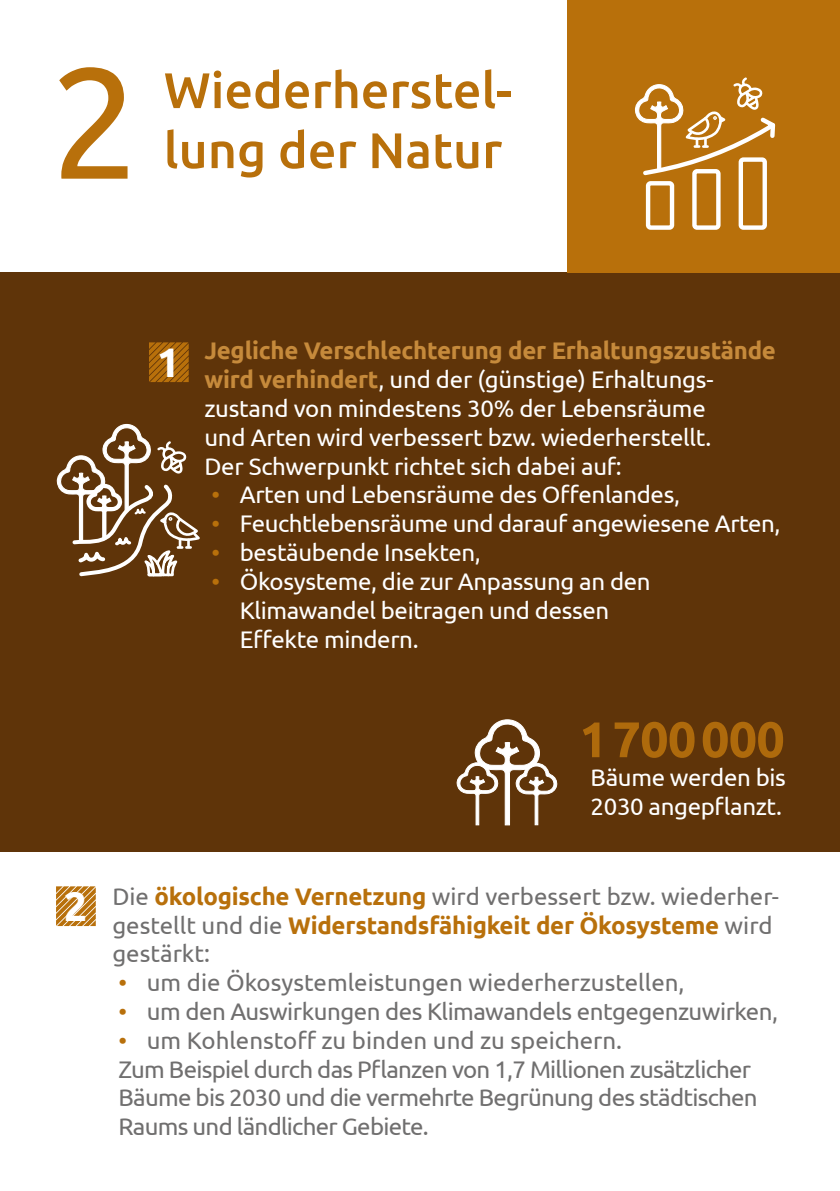
<style>
.page{position:relative;width:840px;height:1191px;background:#fff}
.page>*{position:absolute;margin:0;border:0;box-sizing:border-box;transform-origin:0 0}
.t1{font:157.2px "Ubuntu";color:#b8700b}
.t2{font:500 50px "Ubuntu";color:#b8700b}
.Intro{font:700 50px "Ubuntu";letter-spacing:-.015em;color:#ae6a0c}
.t3{font:700 41.2px "Ubuntu";color:#fff}
.Intro-2{font:24px/28.8px "Ubuntu";letter-spacing:-.015em;color:#fff}
.Intro-3{font:24px/28.8px "Ubuntu";color:#706f6f}
.Intro-4{font:24px/28.8px "Ubuntu";letter-spacing:-.02em;color:#706f6f}
.s1{font-weight:700;color:#c68a3b}
.s2{color:#b8700b}
.s3{font-weight:700;color:#b8700b}
</style>
<div class="page">
<div style="left:0;top:272px;width:839px;height:579px;background:#5f3409"></div>
<div style="left:567px;top:0;width:272px;height:272px;background:#b8700b"></div>
<svg style="left:149px;top:342px;width:40px;height:40px"></svg>
<svg style="left:56px;top:886px;width:40px;height:40px"></svg>
<div style="left:645px;top:181px;width:28px;height:49px;border:4px solid #fff;border-radius:3px"></div>
<div style="left:691px;top:169px;width:29px;height:61px;border:4px solid #fff;border-radius:3px"></div>
<div style="left:738px;top:157px;width:28px;height:73px;border:4px solid #fff;border-radius:3px"></div>
<svg style="left:634px;top:77px;width:142px;height:101px"></svg>
<svg style="left:57px;top:423px;width:143px;height:154px"></svg>
<svg style="left:456px;top:719px;width:102px;height:107px"></svg>
<p class="t1" style="left:50px;top:27px;width:90px">2</p>
<p class="t2" style="left:164px;top:59px;width:349px">Wiederherstel-</p>
<p class="t2" style="left:164px;top:119px;width:340px">lung der Natur</p>
<p class="t3" style="left:157px;top:337px;width:25px">1</p>
<p class="Intro-2" style="left:204px;top:336px;width:572px"><span class="s1">Jegliche Verschlechterung der Erhaltungszustände wird verhindert</span>, und der (günstige) Erhaltungs&shy;zustand von mindestens 30% der Lebensräume<br>und Arten wird verbessert bzw. wiederherstellt.<br>Der Schwerpunkt richtet sich dabei auf:</p>
<p class="Intro-2" style="left:211px;top:480px;width:470px"><span class="s2">•</span> Arten und Lebensräume des Offenlandes,</p>
<p class="Intro-2" style="left:211px;top:508px;width:570px"><span class="s2">•</span> Feuchtlebensräume und darauf angewiesene Arten,</p>
<p class="Intro-2" style="left:211px;top:537px;width:271px"><span class="s2">•</span> bestäubende Insekten,</p>
<p class="Intro-2" style="left:240px;top:566px;width:412px;text-indent:-28px"><span class="s2">•</span> Ökosysteme, die zur Anpassung an den<br>Klimawandel beitragen und dessen<br>Effekte mindern.</p>
<p class="Intro" style="left:579px;top:709px;width:207px">1700000</p>
<p class="Intro-2" style="left:590px;top:762px;width:197px">Bäume werden bis<br>2030 angepflanzt.</p>
<p class="t3" style="left:64px;top:881px;width:25px">2</p>
<p class="Intro-3" style="left:112px;top:881px;width:667px">Die <span class="s3">ökologische Vernetzung</span> wird verbessert bzw. wiederher&shy;gestellt und die <span class="s3">Widerstandsfähigkeit der Ökosysteme</span> wird gestärkt:</p>
<p class="Intro-3" style="left:118px;top:967px;width:567px"><span class="s2">•</span> um die Ökosystemleistungen wiederherzustellen,</p>
<p class="Intro-4" style="left:118px;top:996px;width:660px"><span class="s2">•</span> um den Auswirkungen des Klimawandels entgegenzuwirken,</p>
<p class="Intro-3" style="left:118px;top:1025px;width:505px"><span class="s2">•</span> um Kohlenstoff zu binden und zu speichern.</p>
<p class="Intro-4" style="left:118px;top:1054px;width:640px">Zum Beispiel durch das Pflanzen von 1,7 Millionen zusätzlicher<br>Bäume bis 2030 und die vermehrte Begrünung des städtischen<br>Raums und ländlicher Gebiete.</p>
</div>
